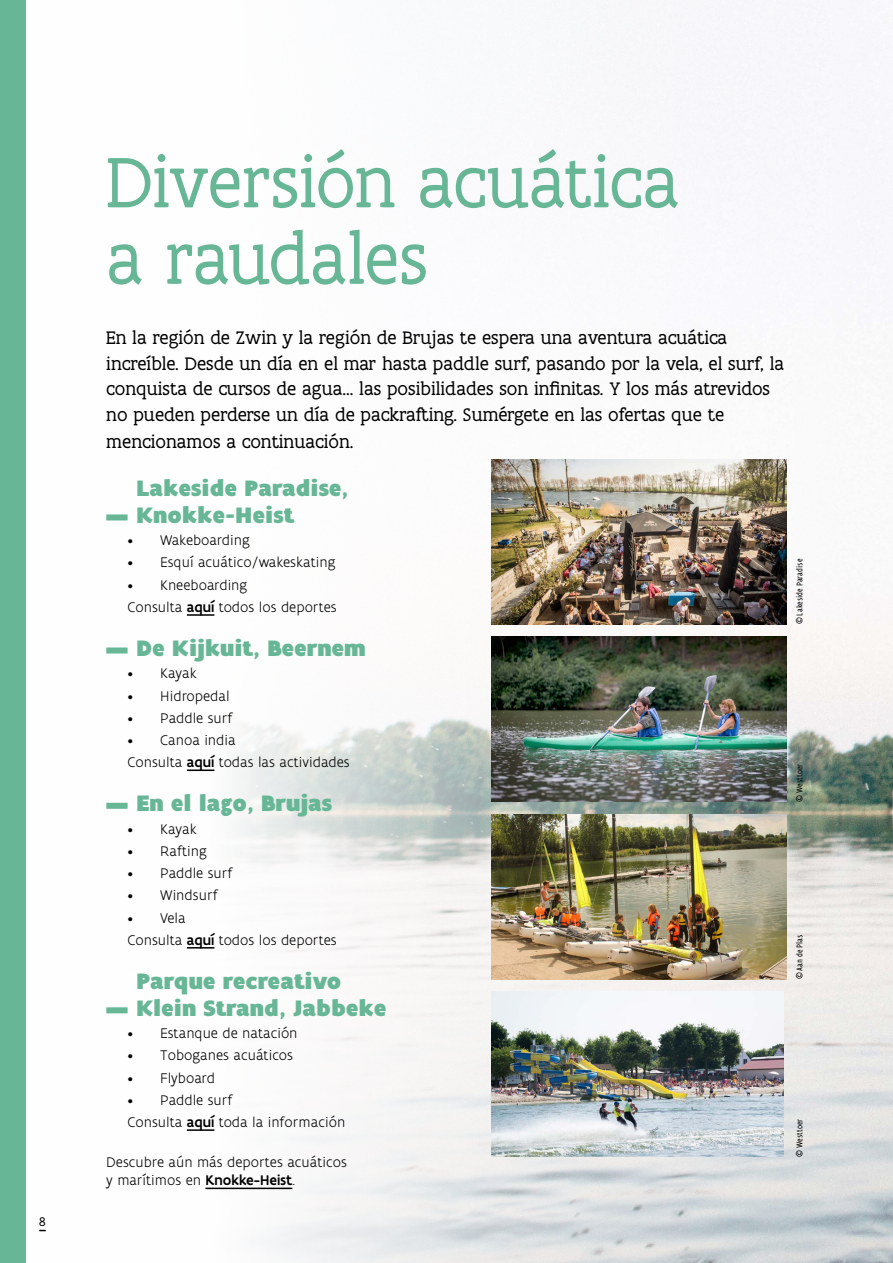
<style>
.page{position:relative;width:893px;height:1263px;background:#fff}
.page>*{position:absolute;margin:0;border:0;box-sizing:border-box;transform-origin:0 0}
.t1{font:76.5px/76.5px "Flanders Art Serif";letter-spacing:-.015em;color:#67b696}
.t2{font:900 24px/27px "Flanders Art Sans";color:#67b696}
.t3{font:19.5px/26px "Flanders Art Serif";color:#000}
.t4{font:300 15px/22.2px "Flanders Art Sans";color:#000}
.t5{font:13.5px "Flanders Art Sans";color:#000}
.t6{font:condensed 9px "Flanders Art Sans";color:#000}
.s1{font-weight:500}
</style>
<div class="page">
<img style="left:39px;top:0;width:854px;height:1263px">
<div style="left:0;top:0;width:26px;height:1263px;background:#67b696"></div>
<div style="left:106px;top:514px;width:22px;height:6px;background:#67b696"></div>
<hr style="left:187px;top:614px;width:27px;height:2px;background:#000">
<div style="left:106px;top:647px;width:22px;height:6px;background:#67b696"></div>
<hr style="left:187px;top:769px;width:27px;height:2px;background:#000">
<div style="left:106px;top:803px;width:22px;height:6px;background:#67b696"></div>
<svg style="left:187px;top:947px;width:27px;height:1px"></svg>
<div style="left:106px;top:1007px;width:22px;height:6px;background:#67b696"></div>
<hr style="left:187px;top:1129px;width:27px;height:2px;background:#000">
<hr style="left:205px;top:1187px;width:87px;height:2px;background:#000">
<img style="left:492px;top:459px;width:295px;height:165px">
<img style="left:492px;top:814px;width:295px;height:165px">
<img style="left:492px;top:637px;width:295px;height:165px">
<img style="left:492px;top:992px;width:292px;height:165px">
<p class="t5" style="left:39px;top:1213px;width:8px">8</p>
<h1 class="t1" style="left:106px;top:147px;width:575px">Diversión acuática a raudales</h1>
<p class="t3" style="left:106px;top:325px;width:679px">En la región de Zwin y la región de Brujas te espera una aventura acuática increíble. Desde un día en el mar hasta paddle surf, pasando por la vela, el surf, la conquista de cursos de agua... las posibilidades son infinitas. Y los más atrevidos no pueden perderse un día de packrafting. Sumérgete en las ofertas que te mencionamos a continuación.</p>
<h2 class="t2" style="left:136px;top:475px;width:214px">Lakeside Paradise,<br>Knokke-Heist</h2>
<p class="t4" style="left:128px;top:530px;width:124px">• Wakeboarding</p>
<p class="t4" style="left:128px;top:552px;width:209px">• Esquí acuático/wakeskating</p>
<p class="t4" style="left:128px;top:574px;width:211px">• Kneeboarding<br>Consulta <span class="s1">aquí</span> todos los deportes</p>
<h2 class="t2" style="left:136px;top:635px;width:231px">De Kijkuit, Beernem</h2>
<p class="t4" style="left:128px;top:663px;width:71px">• Kayak</p>
<p class="t4" style="left:128px;top:685px;width:104px">• Hidropedal</p>
<p class="t4" style="left:128px;top:707px;width:107px">• Paddle surf</p>
<p class="t4" style="left:128px;top:729px;width:224px">• Canoa india<br>Consulta <span class="s1">aquí</span> todas las actividades</p>
<h2 class="t2" style="left:136px;top:790px;width:198px">En el lago, Brujas</h2>
<p class="t4" style="left:128px;top:818px;width:71px">• Kayak</p>
<p class="t4" style="left:128px;top:840px;width:81px">• Rafting</p>
<p class="t4" style="left:128px;top:862px;width:107px">• Paddle surf</p>
<p class="t4" style="left:128px;top:885px;width:92px">• Windsurf</p>
<p class="t4" style="left:128px;top:907px;width:211px">• Vela<br>Consulta <span class="s1">aquí</span> todos los deportes</p>
<h2 class="t2" style="left:136px;top:968px;width:252px">Parque recreativo<br>Klein Strand, Jabbeke</h2>
<p class="t4" style="left:128px;top:1022px;width:172px">• Estanque de natación</p>
<p class="t4" style="left:128px;top:1045px;width:167px">• Toboganes acuáticos</p>
<p class="t4" style="left:128px;top:1067px;width:89px">• Flyboard</p>
<p class="t4" style="left:128px;top:1089px;width:219px">• Paddle surf<br>Consulta <span class="s1">aquí</span> toda la información</p>
<p class="t4" style="left:106px;top:1154px;width:242px;line-height:18px">Descubre aún más deportes acuáticos y marítimos en <span class="s1">Knokke-Heist</span>.</p>
<p class="t6" style="left:794px;top:624px;width:67px;rotate:-90deg">© Lakeside Paradise</p>
<p class="t6" style="left:794px;top:802px;width:39px;rotate:-90deg">© Westtoer</p>
<p class="t6" style="left:794px;top:979px;width:46px;rotate:-90deg">© Aan de Plas</p>
<p class="t6" style="left:794px;top:1157px;width:39px;rotate:-90deg">© Westtoer</p>
</div>
